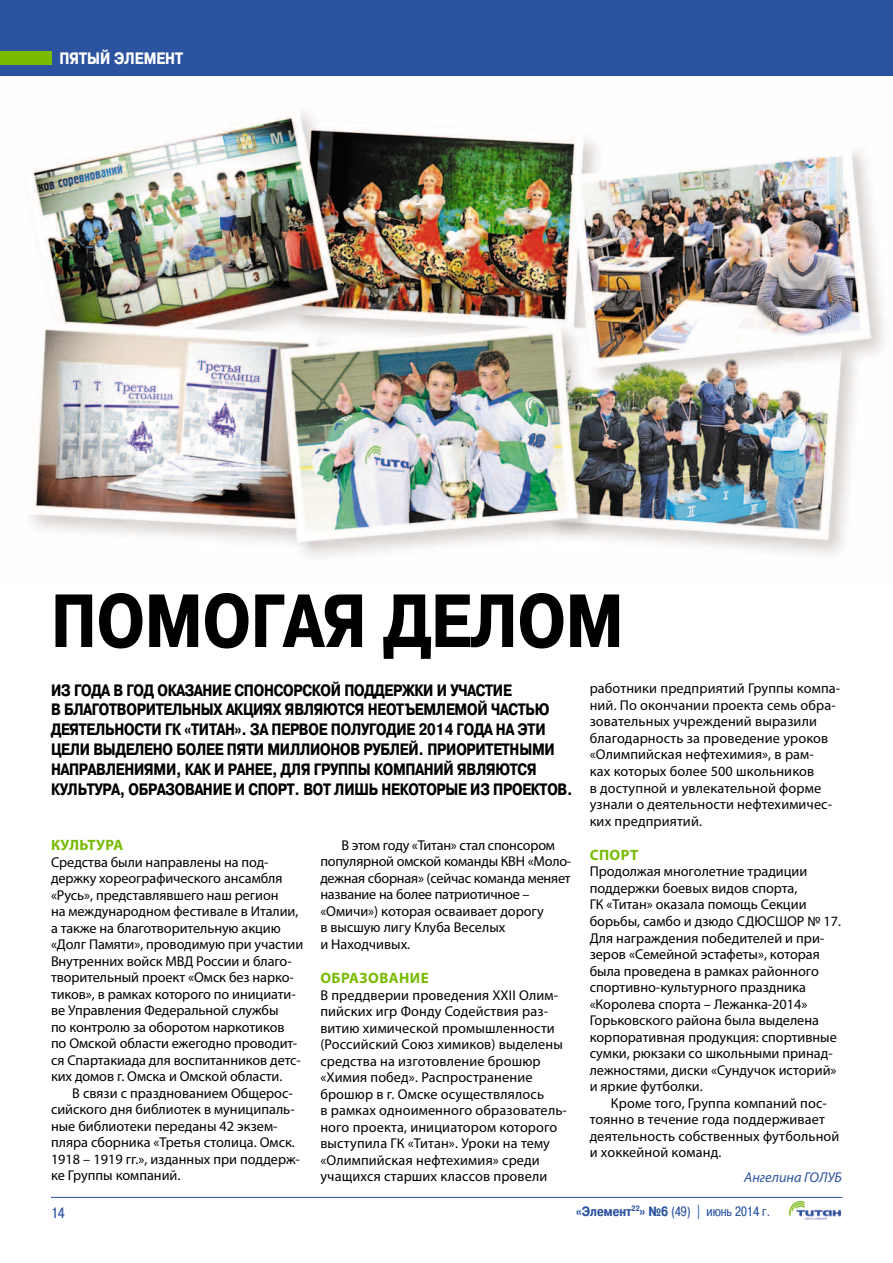
<style>
.page{position:relative;width:893px;height:1263px;background:#fff}
.page>*{position:absolute;margin:0;border:0;box-sizing:border-box;transform-origin:0 0}
.t1{font:700 75px "Pragmatica Condensed Cyr";color:#000}
.t2{font:700 16.5px/19.8px "Pragmatica Condensed Cyr";letter-spacing:-.015em;color:#000}
.t3{font:700 16.5px "Pragmatica Condensed Cyr";color:#fff}
.t4{font:700 15px "Myriad Pro";letter-spacing:.085em;color:#78bb00}
.t5{font:15px "Pragmatica Condensed Cyr";color:#2b539f}
.t6{font:14.25px/16.5px "Myriad Pro";color:#000}
.t7{font:italic 14.25px "Myriad Pro";color:#2b539f}
.t8{font:13.5px "Pragmatica Condensed Cyr";color:#2b539f}
.s1{font-weight:700}
</style>
<div class="page">
<div style="left:0;top:0;width:893px;height:77px;background:#2b539f"></div>
<div style="left:0;top:51px;width:51px;height:13px;background:#78bb00"></div>
<hr style="left:51px;top:1197px;width:791px;height:1px;background:#2b539f">
<img style="left:790px;top:1201px;width:51px;height:18px">
<img style="left:30px;top:111px;width:855px;height:446px">
<p class="t3" style="left:60px;top:49px;width:125px">пятый элемент</p>
<h1 class="t1" style="left:51px;top:579px;width:574px">Помогая делом</h1>
<p class="t2" style="left:51px;top:680px;width:500px">Из года в год оказание спонсорской поддержки и участие<br>в благотворительных акциях являются неотъемлемой частью деятельности ГК «Титан». За первое полугодие 2014 года на эти цели выделе</p>
<p class="t6" style="left:590px;top:680px;width:252px">работники предприятий Группы компа&shy;ний. По окончании проекта семь обра&shy;зовательных учреждений выразили благодарность за проведение уроков «Олимпийская нефтехимия», в рам-<br>ках которых более 500 школьников<br>в доступной и увлекательной форме узнали о деятельности нефтехимичес&shy;ких предприятий.</p>
<p class="t4" style="left:590px;top:845px;width:49px">Спорт</p>
<p class="t6" style="left:590px;top:863px;width:253px">Продолжая многолетние традиции поддержки боевых видов спорта,<br>ГК «Титан» оказала помощь Секции борьбы, самбо и дзюдо СДЮСШОР № 17.<br>Для награждения победителей и при&shy;зеров «Семейной эстафеты», которая была проведена в рамках районного спортивно-культурного праздника «Королева спорта – Лежанка-2014» Горьковского района была выделена корпоративная продукция: спортивные сумки, рюкзаки со школьными принад&shy;лежностями, диски «Сундучок историй» и яркие футболки.</p>
<p class="t6" style="left:590px;top:1094px;width:251px;text-indent:21px">Кроме того, Группа компаний пос&shy;тоянно в течение года поддерживает деятельность собственных футбольной и хоккейной команд.</p>
<p class="t7" style="left:744px;top:1168px;width:99px">Ангелина ГОЛУБ</p>
<p class="t2" style="left:51px;top:739px;width:523px;text-indent:176px">пяти милл ионов рублей. Приоритетными направлениями, как и ранее, для Группы компаний являются культура, образование и спорт. Вот лишь некоторые из проектов.</p>
<p class="t2" style="left:153px;top:739px;width:54px">но более</p>
<p class="t6" style="left:320px;top:836px;width:252px;text-indent:21px">В этом году «Титан» стал спонсором популярной омской команды КВН «Моло&shy;дежная сборная» (сейчас команда меняет название на более патриотичное – «Омичи») которая осваивает дорогу<br>в высшую лигу Клуба Веселых<br>и Находчивых.</p>
<p class="t4" style="left:320px;top:968px;width:80px">Образовани</p>
<p class="t4" style="left:421px;top:968px;width:10px">е</p>
<p class="t6" style="left:320px;top:986px;width:248px">В преддверии проведения XXII Олим&shy;пийских игр Фонду Содействия раз&shy;витию химической промышленности (Российский Союз химиков) выделены средства на изготовление брошюр «Химия побед». Распространение брошюр в г. Омске осуществлялось<br>в рамках одноименного образователь&shy;ного проекта, инициатором которого выступила ГК «Титан». Уроки на тему «Олимпийская нефтехимия» среди учащихся старших классов провели</p>
<p class="t4" style="left:51px;top:835px;width:72px">Культура</p>
<p class="t6" style="left:51px;top:853px;width:254px">Средства были направлены на под&shy;держку хореографического ансамбля «Русь», представлявшего наш регион<br>на международном фестивале в Италии, а также на благотворительную акцию «Долг Памяти», проводимую при участии Внутренних войск МВД России и благо&shy;творительный проект «Омск без нарко&shy;тиков», в рамках которого по инициати&shy;ве Управления Федеральной службы<br>по контролю за оборотом наркотиков по Омской области ежегодно проводит&shy;ся Спартакиада для воспитанников детс&shy;ких домов г. Омска и Омской области.</p>
<p class="t6" style="left:51px;top:1084px;width:250px;text-indent:21px">В связи с празднованием Общерос&shy;сийского дня библиотек в муниципаль&shy;ные библиотеки переданы 42 экзем&shy;пляра сборника «Третья столица. Омск.<br>1918 – 1919 гг.», изданных при поддерж&shy;ке Группы компаний.</p>
<p class="t5" style="left:51px;top:1204px;width:15px">14</p>
<p class="t8" style="left:576px;top:1203px;width:195px"><span class="s1">«Элемент</span><sup>22</sup><span class="s1">» №6</span> (49) | июнь 2014 г.</p>
</div>
